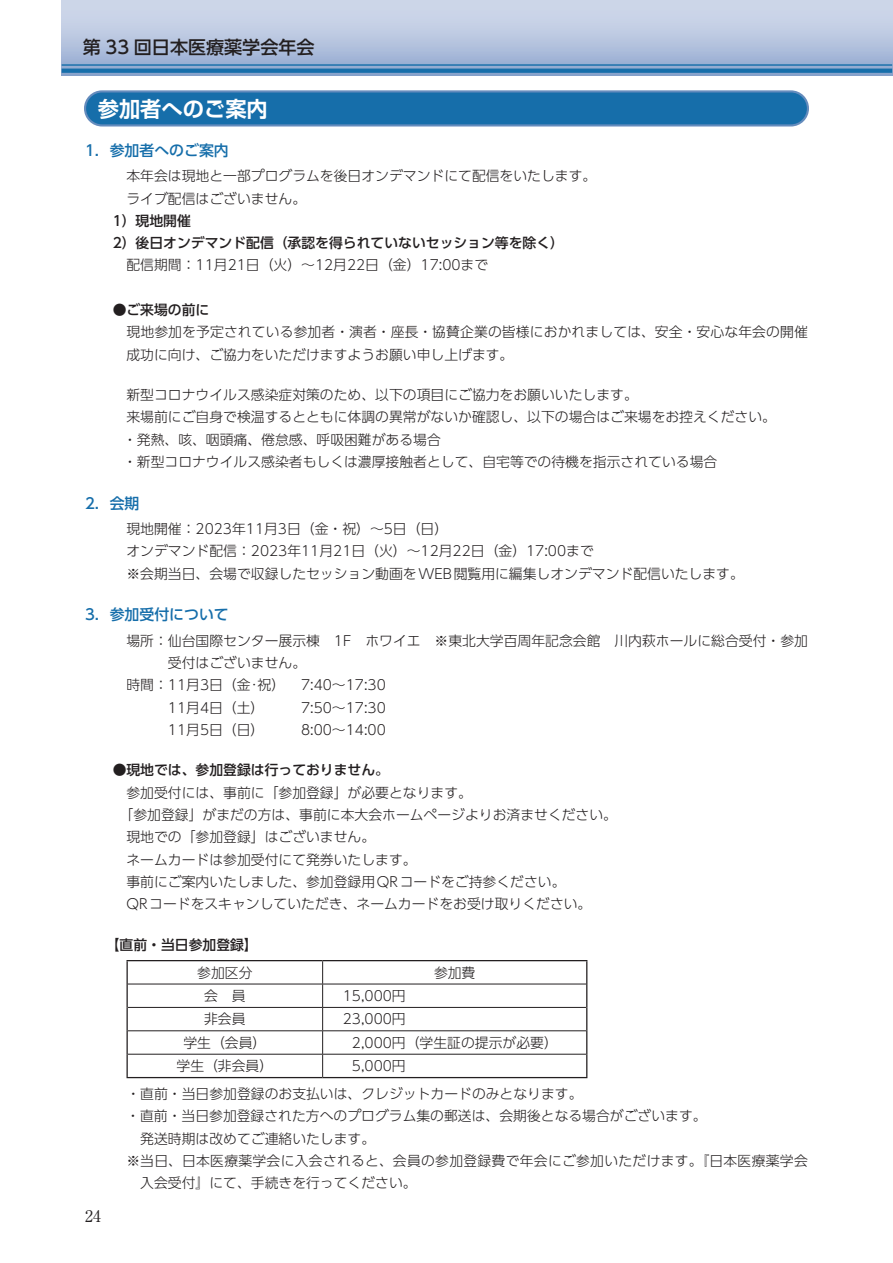
<style>
.page{position:relative;width:893px;height:1263px;background:#fff}
.page>*{position:absolute;margin:0;border:0;box-sizing:border-box;transform-origin:0 0}
.t1{font:700 21.3px "Shin Go Pr 6 N De";color:#fff}
.t2{font:500 18px "UD Shin Go Pr 6 N";color:#231f20}
.t3{font:15.9px "Ryumin Pr 6 N";color:#231f20}
.t4{font:500 14.85px "UD Shin Go Pr 6 N";color:#166eaa}
.t5{font:300 13.8px/22.4px "UD Shin Go Pr 6 N";color:#231f20}
.t6{font:500 13.8px/22.4px "UD Shin Go Pr 6 N";color:#231f20}
.t7{font:300 13.8px "UD Shin Go Pr 6 N";letter-spacing:.02em;color:#231f20}
</style>
<div class="page">
<svg style="left:62px;top:0;width:831px;height:75px;background:#b7c5df"></svg>
<hr style="left:62px;top:64px;width:830px;height:2px;background:#166eaa">
<svg style="left:62px;top:69px;width:830px;height:4px;background:#1b70ab"></svg>
<div style="left:85px;top:91px;width:723px;height:34px;background:#166eaa;border-radius:17px"></div>
<div style="left:84px;top:90px;width:725px;height:36px;border:2px solid #658cbd;border-radius:17px"></div>
<hr style="left:128px;top:1007px;width:195px;height:1px;background:#231f20">
<hr style="left:323px;top:1007px;width:263px;height:1px;background:#231f20">
<hr style="left:128px;top:1030px;width:195px;height:1px;background:#231f20">
<hr style="left:323px;top:1030px;width:263px;height:1px;background:#231f20">
<hr style="left:128px;top:1054px;width:195px;height:1px;background:#231f20">
<hr style="left:323px;top:1054px;width:263px;height:1px;background:#231f20">
<svg style="left:322px;top:961px;width:1px;height:116px"></svg>
<hr style="left:126px;top:960px;width:197px;height:1px;background:#231f20">
<hr style="left:126px;top:961px;width:2px;height:23px;background:#231f20">
<hr style="left:323px;top:960px;width:264px;height:1px;background:#231f20">
<hr style="left:126px;top:984px;width:2px;height:23px;background:#231f20">
<hr style="left:126px;top:1007px;width:2px;height:24px;background:#231f20">
<hr style="left:126px;top:1031px;width:2px;height:23px;background:#231f20">
<hr style="left:126px;top:1054px;width:2px;height:23px;background:#231f20">
<svg style="left:586px;top:961px;width:1px;height:116px"></svg>
<hr style="left:126px;top:1077px;width:197px;height:1px;background:#231f20">
<hr style="left:323px;top:1077px;width:264px;height:1px;background:#231f20">
<hr style="left:128px;top:984px;width:195px;height:1px;background:#231f20">
<hr style="left:323px;top:984px;width:263px;height:1px;background:#231f20">
<h2 class="t2" style="left:83px;top:32px;width:233px">第 33 回日本医療薬学会年会</h2>
<h1 class="t1" style="left:98px;top:91px;width:172px">参加者へのご案内</h1>
<p class="t4" style="left:85px;top:138px;width:145px">1．参加者へのご案内</p>
<p class="t5" style="left:126px;top:164px;width:471px">本年会は現地と一部プログラムを後日オンデマンドにて配信をいたします。ライブ配信はございません。</p>
<p class="t6" style="left:113px;top:209px;width:453px">1）現地開催<br>2）後日オンデマンド配信（承認を得られていないセッション等を除く）</p>
<p class="t5" style="left:126px;top:254px;width:363px">配信期間：11月21日（火）～12月22日（金）17:00まで</p>
<p class="t6" style="left:113px;top:298px;width:98px">●ご来場の前に</p>
<p class="t5" style="left:126px;top:321px;width:683px">現地参加を予定されている参加者・演者・座長・協賛企業の皆様におかれましては、安全・安心な年会の開催成功に向け、ご協力をいただけますようお願い申し上げます。</p>
<p class="t5" style="left:123px;top:383px;width:654px">新型コロナウイルス感染症対策のため、以下の項目にご協力をお願いいたします。<br>来場前にご自身で検温するとともに体調の異常がないか確認し、以下の場合はご来場をお控えください。・発熱、咳、咽頭痛、倦怠感、呼吸困難がある場合<br>・新型コロナウイルス感染者もしくは濃厚接触者として、自宅等での待機を指示されている場合</p>
<p class="t4" style="left:85px;top:491px;width:56px">2．会期</p>
<p class="t5" style="left:126px;top:517px;width:619px">現地開催：2023年11月3日（金・祝）～5日（日）<br>オンデマンド配信：2023年11月21日（火）～12月22日（金）17:00まで<br>※会期当日、会場で収録したセッション動画をWEB閲覧用に編集しオンデマンド配信いたします。</p>
<p class="t4" style="left:85px;top:602px;width:145px">3．参加受付について</p>
<p class="t5" style="left:126px;top:629px;width:683px">場所：仙台国際センター展示棟　1F　ホワイエ　※東北大学百周年記念会館　川内萩ホールに総合受付・参加</p>
<p class="t5" style="left:168px;top:651px;width:140px">受付はございません。</p>
<p class="t5" style="left:126px;top:673px;width:160px">時間：11月3日（金·祝）</p>
<p class="t5" style="left:301px;top:673px;width:86px">7:40～17:30</p>
<p class="t5" style="left:126px;top:696px;width:139px">　　　11月4日（土）</p>
<p class="t5" style="left:301px;top:696px;width:86px">7:50～17:30</p>
<p class="t5" style="left:126px;top:718px;width:139px">　　　11月5日（日）</p>
<p class="t5" style="left:301px;top:718px;width:86px">8:00～14:00</p>
<p class="t6" style="left:113px;top:759px;width:278px">●現地では、参加登録は行っておりません。</p>
<p class="t5" style="left:126px;top:781px;width:347px">参加受付には、事前に「参加登録」が必要となります。</p>
<p class="t5" style="left:120px;top:803px;width:499px">「参加登録」がまだの方は、事前に本大会ホームページよりお済ませください。</p>
<p class="t5" style="left:126px;top:825px;width:250px">現地での「参加登録」はございません。</p>
<p class="t5" style="left:126px;top:848px;width:292px">ネームカードは参加受付にて発券いたします。</p>
<p class="t5" style="left:126px;top:870px;width:440px">事前にご案内いたしました、参加登録用QRコードをご持参ください。</p>
<p class="t5" style="left:126px;top:892px;width:466px">QRコードをスキャンしていただき、ネームカードをお受け取りください。</p>
<p class="t6" style="left:106px;top:933px;width:154px">【直前・当日参加登録】</p>
<p class="t5" style="left:197px;top:961px;width:57px">参加区分</p>
<p class="t5" style="left:434px;top:961px;width:43px">参加費</p>
<p class="t5" style="left:204px;top:984px;width:43px">会　員</p>
<p class="t5" style="left:343px;top:984px;width:64px">15,000円</p>
<p class="t5" style="left:204px;top:1007px;width:43px">非会員</p>
<p class="t5" style="left:343px;top:1007px;width:64px">23,000円</p>
<p class="t5" style="left:183px;top:1031px;width:84px">学生（会員）</p>
<p class="t5" style="left:352px;top:1031px;width:207px">2,000円（学生証の提示が必要）</p>
<p class="t5" style="left:177px;top:1054px;width:98px">学生（非会員）</p>
<p class="t5" style="left:126px;top:1051px;width:458px;line-height:27.8px;text-indent:225px">5,000円<br>・直前・当日参加登録のお支払いは、クレジットカードのみとなります。</p>
<p class="t5" style="left:126px;top:1104px;width:582px">・直前・当日参加登録された方へのプログラム集の郵送は、会期後となる場合がございます。</p>
<p class="t5" style="left:126px;top:1126px;width:250px">　発送時期は改めてご連絡いたします。</p>
<p class="t7" style="left:126px;top:1149px;width:683px">※当日、日本医療薬学会に入会されると、会員の参加登録費で年会にご参加いただけます。『日本医療薬学会</p>
<p class="t5" style="left:140px;top:1171px;width:278px">入会受付』にて、手続きを行ってください。</p>
<p class="t3" style="left:85px;top:1203px;width:17px">24</p>
</div>
